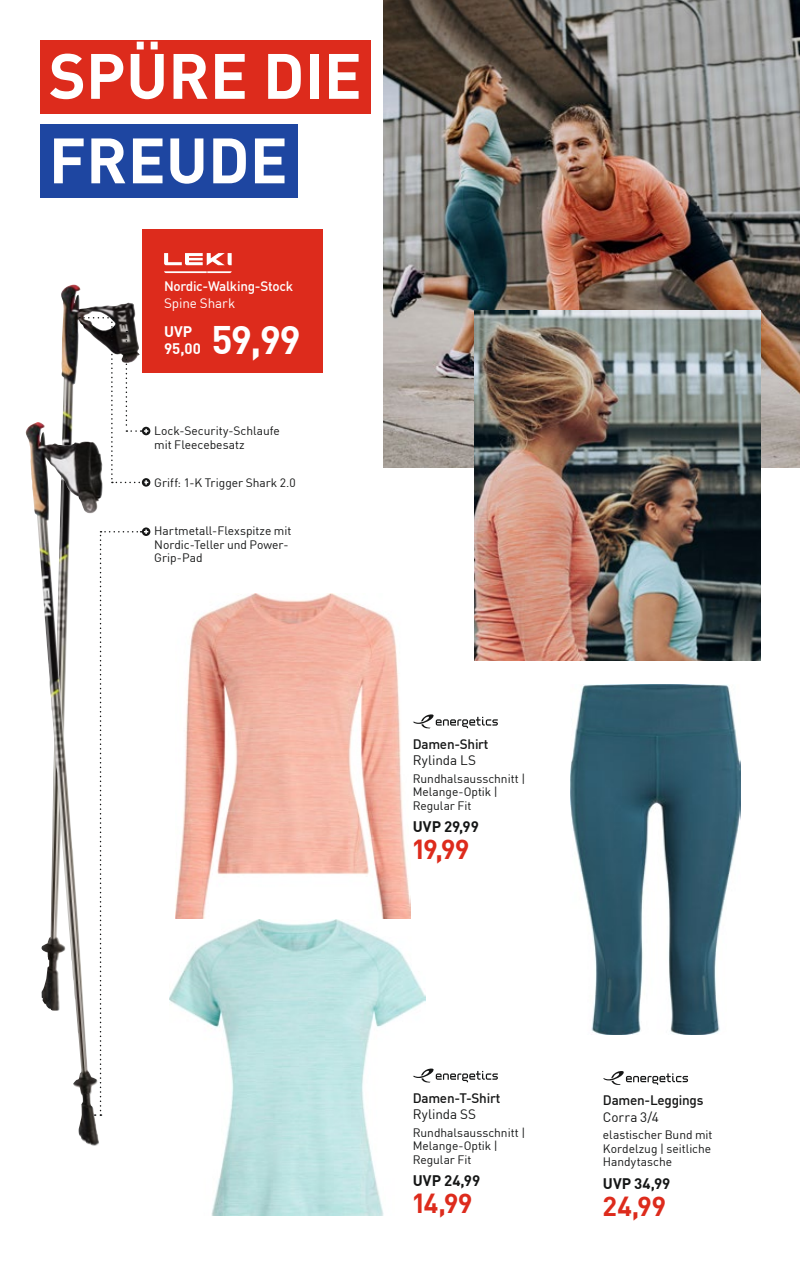
<style>
.page{position:relative;width:800px;height:1263px;background:#fff}
.page>*{position:absolute;margin:0;border:0;box-sizing:border-box;transform-origin:0 0}
.t1{font:700 63px/84.4px "FFDIN Profor IIC";color:#fff}
.t2{font:700 39px "FFDIN Profor IIC";color:#fff}
.t3{font:700 27px "FFDIN Profor IIC";letter-spacing:-.005em;color:#dd2b1c}
.t4{font:700 15px "FFDIN Profor IIC";letter-spacing:.005em;color:#151616}
.t5{font:700 15px/16.5px "FFDIN Profor IIC";color:#fff}
.t6{font:500 13.5px "FFDIN Profor IIC";letter-spacing:-.02em;color:#151616}
.t7{font:13.5px "FFDIN Profor IIC";color:#151616}
.t8{font:500 13.5px "FFDIN Profor IIC";letter-spacing:-.02em;color:#fff}
.t9{font:13.5px "FFDIN Profor IIC";letter-spacing:-.01em;color:#fff}
.t10{font:12px/13.5px "FFDIN Profor IIC";letter-spacing:-.005em;color:#151616}
</style>
<div class="page">
<div style="left:40px;top:40px;width:330px;height:74px;background:#dd2b1c"></div>
<div style="left:40px;top:124px;width:257px;height:74px;background:#1e46a1"></div>
<img style="left:383px;top:0;width:416px;height:468px">
<img style="left:474px;top:310px;width:285px;height:351px">
<img style="left:175px;top:593px;width:235px;height:326px">
<svg style="left:413px;top:714px;width:85px;height:14px"></svg>
<img style="left:170px;top:920px;width:255px;height:296px">
<svg style="left:412px;top:1068px;width:86px;height:14px"></svg>
<img style="left:61px;top:285px;width:75px;height:137px">
<img style="left:25px;top:422px;width:78px;height:724px">
<img style="left:570px;top:684px;width:170px;height:350px">
<svg style="left:603px;top:1071px;width:85px;height:14px"></svg>
<div style="left:142px;top:230px;width:181px;height:143px;background:#dd2b1c"></div>
<svg style="left:164px;top:271px;width:67px;height:2px"></svg>
<svg style="left:164px;top:253px;width:67px;height:12px"></svg>
<svg style="left:79px;top:317px;width:71px;height:170px"></svg>
<svg style="left:95px;top:527px;width:55px;height:589px"></svg>
<h1 class="t1" style="left:49px;top:30px;width:314px">SPÜRE DIE<br>FREUDE</h1>
<p class="t8" style="left:164px;top:276px;width:130px">Nordic-Walking-Stock</p>
<p class="t9" style="left:164px;top:292px;width:73px">Spine Shark</p>
<p class="t5" style="left:164px;top:323px;width:38px">UVP<br>95,00</p>
<h2 class="t2" style="left:211px;top:309px;width:91px">59,99</h2>
<p class="t10" style="left:154px;top:423px;width:127px">Lock-Security-Schlaufe mit Fleecebesatz</p>
<p class="t10" style="left:154px;top:475px;width:143px">Griff: 1-K Trigger Shark 2.0</p>
<p class="t10" style="left:154px;top:523px;width:138px">Hartmetall-Flexspitze mit<br>Nordic-Teller und Power-<br>Grip-Pad</p>
<p class="t6" style="left:412px;top:733px;width:77px">Damen-Shirt</p>
<p class="t7" style="left:412px;top:750px;width:65px">Rylinda LS</p>
<p class="t10" style="left:412px;top:771px;width:114px">Rundhalsausschnitt |<br>Melange-Optik |<br>Regular Fit</p>
<p class="t4" style="left:412px;top:815px;width:68px">UVP 29,99</p>
<h3 class="t3" style="left:412px;top:828px;width:58px">19,99</h3>
<p class="t6" style="left:412px;top:1088px;width:89px">Damen-T-Shirt</p>
<p class="t7" style="left:412px;top:1104px;width:65px">Rylinda SS</p>
<p class="t10" style="left:412px;top:1125px;width:114px">Rundhalsausschnitt |<br>Melange-Optik |<br>Regular Fit</p>
<p class="t4" style="left:412px;top:1169px;width:69px">UVP 24,99</p>
<h3 class="t3" style="left:412px;top:1182px;width:61px">14,99</h3>
<p class="t6" style="left:603px;top:1090px;width:102px">Damen-Leggings</p>
<p class="t7" style="left:603px;top:1106px;width:57px">Corra 3/4</p>
<p class="t10" style="left:603px;top:1127px;width:111px;text-align:justify">elastischer Bund mit Kordelzug | seitliche Handytasche</p>
<p class="t4" style="left:603px;top:1172px;width:69px">UVP 34,99</p>
<h3 class="t3" style="left:603px;top:1185px;width:64px">24,99</h3>
</div>
